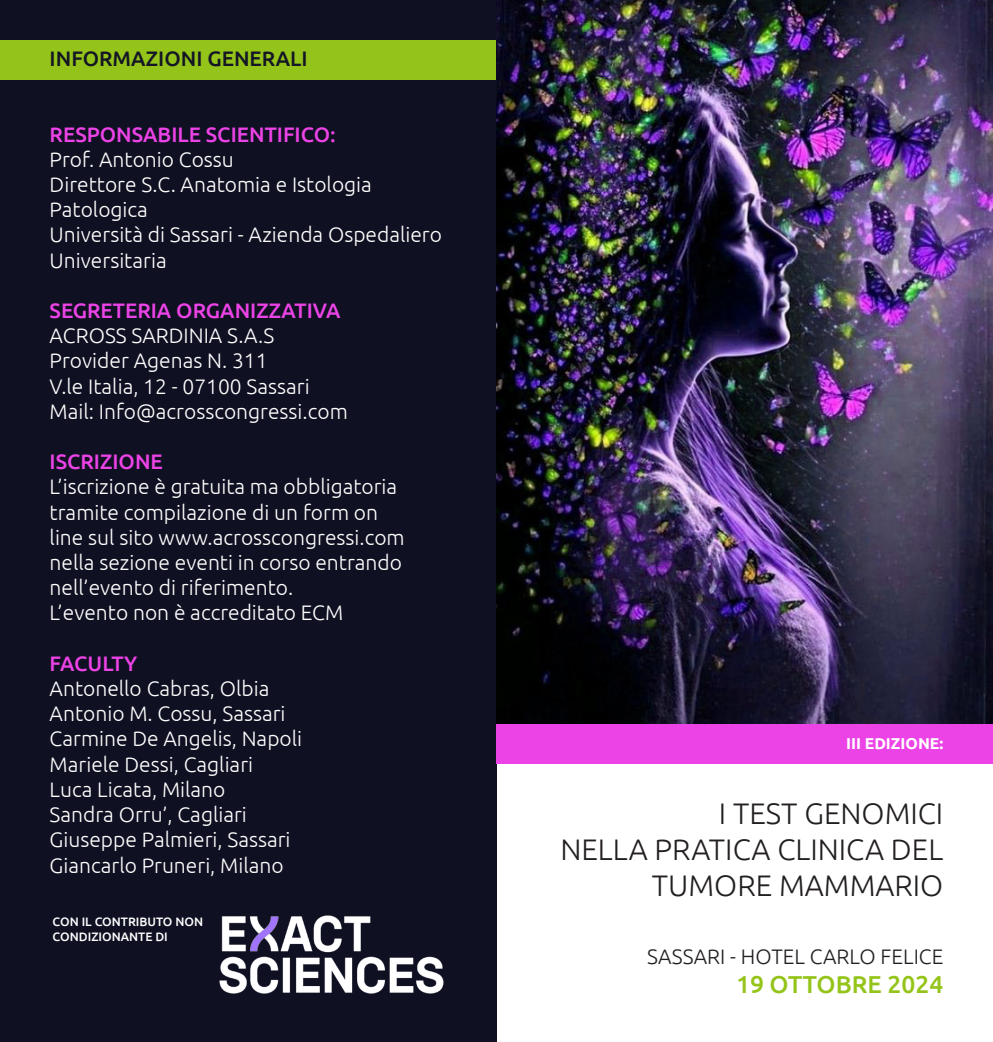
<style>
.page{position:relative;width:993px;height:1042px;background:#fff}
.page>*{position:absolute;margin:0;border:0;box-sizing:border-box;transform-origin:0 0}
.t1{font:300 29.75px/35.7px "Ubuntu";color:#231f20;text-align:right}
.t2{font:500 24.5px "Ubuntu";color:#94c41a}
.t3{font:300 21px/25.2px "Ubuntu";color:#fff}
.titoli_info{font:500 21px "Ubuntu";color:#ec43e6}
.t4{font:300 21px "Ubuntu";color:#231f20}
.titoli_info-2{font:500 21px "Ubuntu";color:#141625}
.t5{font:700 15.75px "Ubuntu";color:#fff}
.titoli_info-3{font:500 12.25px/14.7px "Ubuntu";color:#fff}
</style>
<div class="page">
<div style="left:0;top:0;width:496px;height:1042px;background:#0f1022"></div>
<div style="left:0;top:40px;width:496px;height:39px;background:#94c41a"></div>
<img style="left:496px;top:0;width:496px;height:724px">
<div style="left:496px;top:724px;width:496px;height:40px;background:#ec43e6"></div>
<img style="left:219px;top:915px;width:225px;height:79px">
<p class="titoli_info-2" style="left:50px;top:45px;width:259px">INFORMAZIONI GENERALI</p>
<p class="titoli_info" style="left:50px;top:121px;width:287px">RESPONSABILE SCIENTIFICO:</p>
<p class="t3" style="left:50px;top:146px;width:186px">Prof. Antonio Cossu</p>
<p class="t3" style="left:50px;top:171px;width:324px">Direttore S.C. Anatomia e Istologia<br>Patologica</p>
<p class="t3" style="left:50px;top:222px;width:394px">Università di Sassari - Azienda Ospedaliero<br>Universitaria</p>
<p class="titoli_info" style="left:50px;top:297px;width:292px">SEGRETERIA ORGANIZZATIVA</p>
<p class="t3" style="left:50px;top:323px;width:226px">ACROSS SARDINIA S.A.S</p>
<p class="t3" style="left:50px;top:348px;width:219px">Provider Agenas N. 311</p>
<p class="t3" style="left:50px;top:373px;width:261px">V.le Italia, 12 - 07100 Sassari</p>
<p class="t3" style="left:50px;top:398px;width:299px">Mail: Info@acrosscongressi.com</p>
<p class="titoli_info" style="left:50px;top:448px;width:115px">ISCRIZIONE</p>
<p class="t3" style="left:50px;top:474px;width:356px">L’iscrizione è gratuita ma obbligatoria tramite compilazione di un form on line sul sito www.acrosscongressi.com nella sezione eventi in corso entrando nell’evento di riferimento.</p>
<p class="t3" style="left:50px;top:600px;width:295px">L’evento non è accreditato ECM</p>
<p class="titoli_info" style="left:50px;top:650px;width:89px">FACULTY</p>
<p class="t3" style="left:50px;top:675px;width:221px">Antonello Cabras, Olbia</p>
<p class="t3" style="left:50px;top:701px;width:237px">Antonio M. Cossu, Sassari</p>
<p class="t3" style="left:50px;top:726px;width:254px">Carmine De Angelis, Napoli</p>
<p class="t3" style="left:50px;top:751px;width:205px">Mariele Dessi, Cagliari</p>
<p class="t3" style="left:50px;top:776px;width:177px">Luca Licata, Milano</p>
<p class="t3" style="left:50px;top:801px;width:199px">Sandra Orru’, Cagliari</p>
<p class="t3" style="left:50px;top:827px;width:242px">Giuseppe Palmieri, Sassari</p>
<p class="t3" style="left:50px;top:852px;width:235px">Giancarlo Pruneri, Milano</p>
<p class="titoli_info-3" style="left:53px;top:914px;width:152px">CON IL CONTRIBUTO NON<br>CONDIZIONANTE DI</p>
<p class="t5" style="left:845px;top:734px;width:99px">III EDIZIONE:</p>
<p class="t1" style="left:718px;top:795px;width:226px">I TEST GENOMICI</p>
<p class="t1" style="left:560px;top:831px;width:384px">NELLA PRATICA CLINICA DEL<br>TUMORE MAMMARIO</p>
<p class="t4" style="left:647px;top:944px;width:297px">SASSARI - HOTEL CARLO FELICE</p>
<p class="t2" style="left:735px;top:969px;width:209px">19 OTTOBRE 2024</p>
</div>
